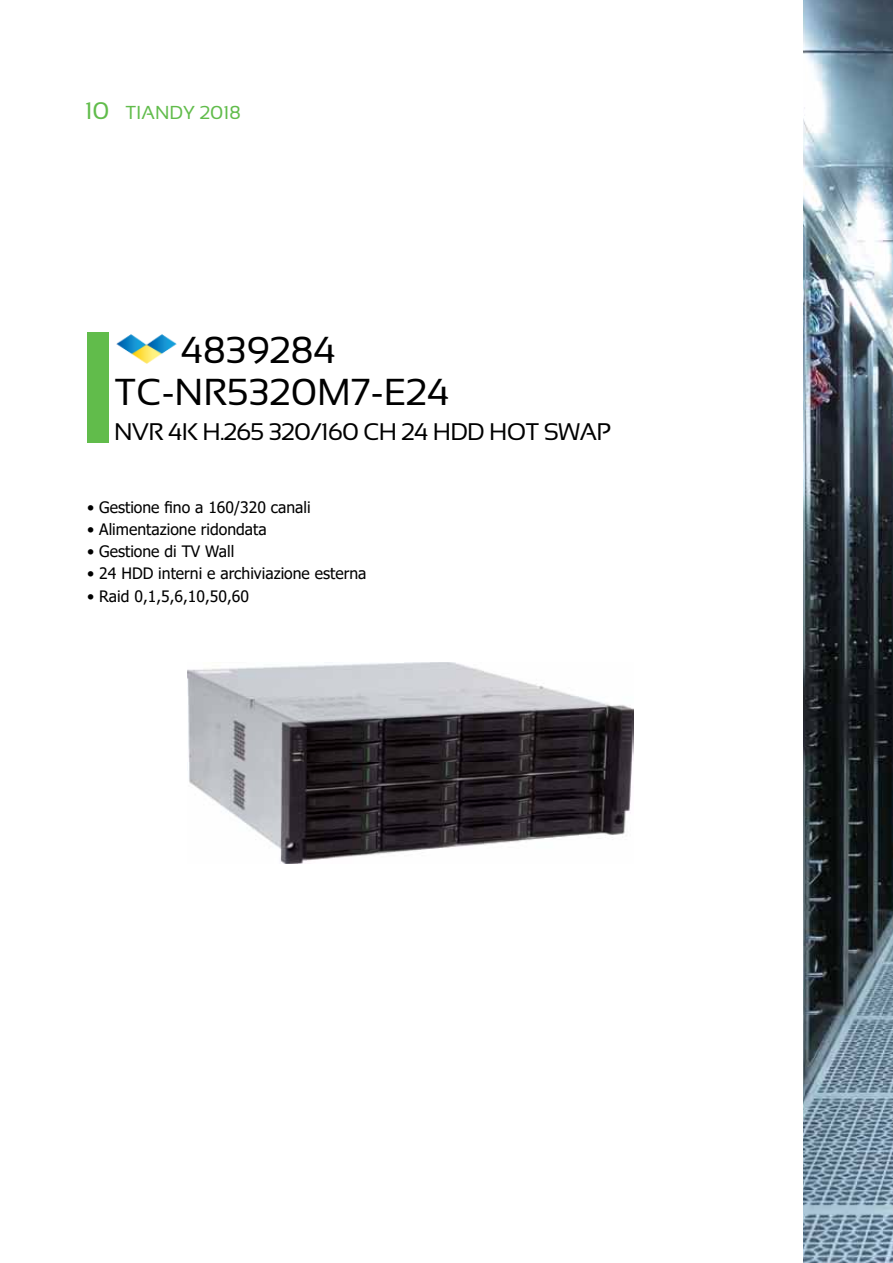
<style>
.page{position:relative;width:893px;height:1263px;background:#fff}
.page>*{position:absolute;margin:0;border:0;box-sizing:border-box;transform-origin:0 0}
.t1{font:37.5px/42px "Sansation";color:#000}
.t2{font:24px "Sansation";letter-spacing:-.03em;color:#000}
.t3{font:18.75px "Sansation";color:#61bc4b}
.t4{font:15.75px "Tahoma";color:#000}
.s1{font-size:24px}
</style>
<div class="page">
<img style="left:804px;top:0;width:89px;height:1263px">
<div style="left:87px;top:332px;width:21px;height:110px;background:#61bc4b"></div>
<img style="left:117px;top:334px;width:60px;height:29px">
<img style="left:187px;top:662px;width:446px;height:201px">
<p class="t3" style="left:85px;top:102px;width:157px"><span class="s1">10</span> TIANDY 2018</p>
<h1 class="t1" style="left:115px;top:329px;width:336px;text-indent:66px">4839284<br>TC-NR5320M7-E24</h1>
<h2 class="t2" style="left:114px;top:418px;width:482px">NVR 4K H.265 320/160 CH 24 HDD HOT SWAP</h2>
<p class="t4" style="left:87px;top:496px;width:225px">• Gestione fino a 160/320 canali</p>
<p class="t4" style="left:87px;top:518px;width:181px">• Alimentazione ridondata</p>
<p class="t4" style="left:87px;top:541px;width:149px">• Gestione di TV Wall</p>
<p class="t4" style="left:87px;top:563px;width:281px">• 24 HDD interni e archiviazione esterna</p>
<p class="t4" style="left:87px;top:585px;width:163px">• Raid 0,1,5,6,10,50,60</p>
</div>
